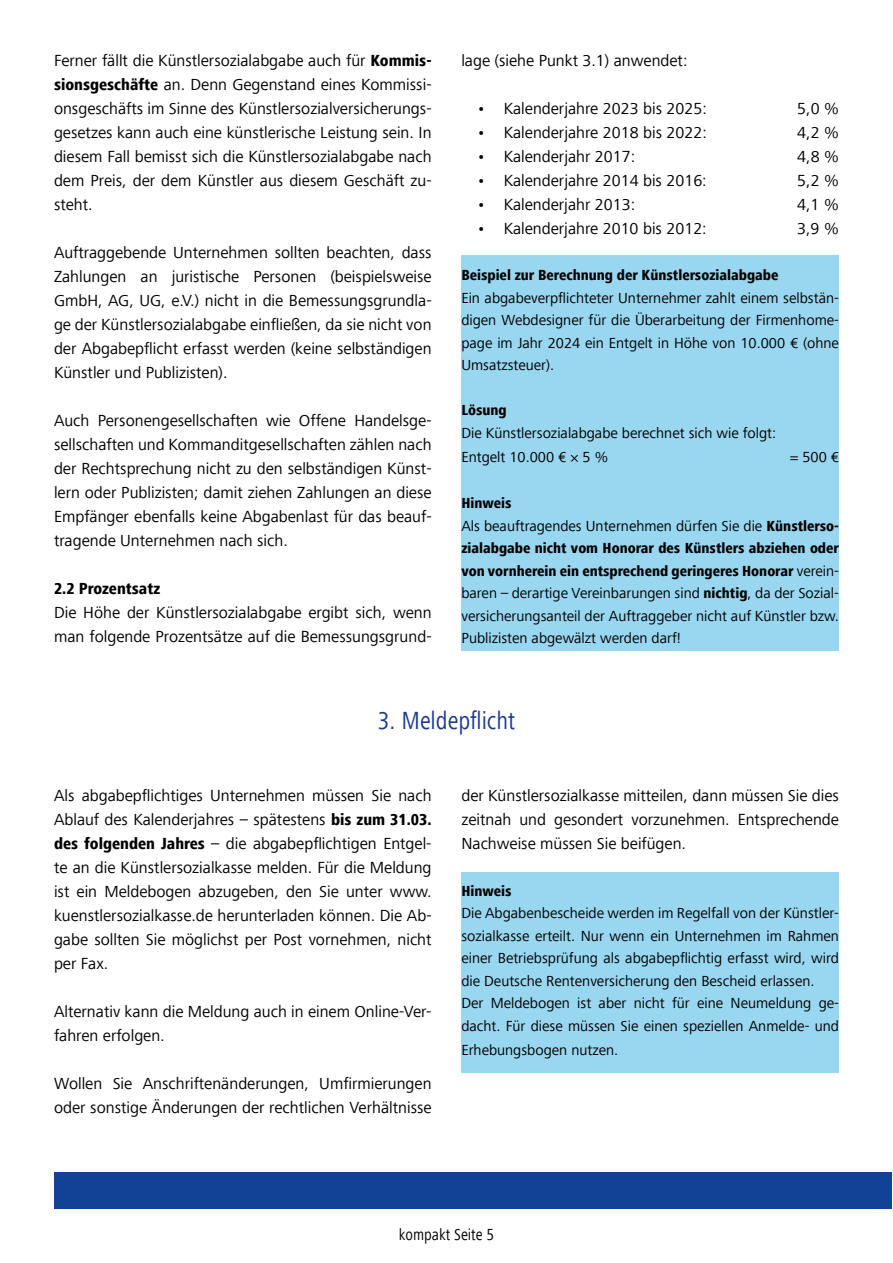
<style>
.page{position:relative;width:893px;height:1263px;background:#fff}
.page>*{position:absolute;margin:0;border:0;box-sizing:border-box;transform-origin:0 0}
.t1{font:condensed 25.5px "Frutiger Next Com";color:#1c388f}
.t2{font:16.5px/24px "Frutiger Next Com";color:#000;text-align:justify}
.t3{font:800 condensed 16.5px "Frutiger Next Com";color:#000}
.t4{font:condensed 16.5px "Frutiger Next Com";color:#000}
.t5{font:15px/22.5px "Frutiger Next Com";color:#000}
.t6{font:800 condensed 15px "Frutiger Next Com";color:#000}
.s1{font-weight:800;font-stretch:condensed}
</style>
<div class="page">
<div style="left:461px;top:255px;width:378px;height:396px;background:#99d6f0"></div>
<div style="left:461px;top:872px;width:378px;height:200px;background:#99d6f0"></div>
<div style="left:54px;top:1172px;width:837px;height:37px;background:#104295"></div>
<p class="t2" style="left:54px;top:48px;width:379px">Ferner fällt die Künstlersozialabgabe auch für <span class="s1">Kommis&shy;sionsgeschäfte</span> an. Denn Gegenstand eines Kommissi&shy;onsgeschäfts im Sinne des Künstlersozialversicherungs&shy;gesetzes kann auch eine künstlerische Leistung sein. In diesem Fall bemisst sich die Künstlersozialabgabe nach dem Preis, der dem Künstler aus diesem Geschäft zu&shy;steht.</p>
<p class="t2" style="left:54px;top:240px;width:379px">Auftraggebende Unternehmen sollten beachten, dass Zahlungen an juristische Personen (beispielsweise GmbH, AG, UG, e.V.) nicht in die Bemessungsgrundla&shy;ge der Künstlersozialabgabe einfließen, da sie nicht von der Abgabepflicht erfasst werden (keine selbständigen Künstler und Publizisten).</p>
<p class="t2" style="left:54px;top:408px;width:379px">Auch Personengesellschaften wie Offene Handelsge&shy;sellschaften und Kommanditgesellschaften zählen nach der Rechtsprechung nicht zu den selbständigen Künst&shy;lern oder Publizisten; damit ziehen Zahlungen an diese Empfänger ebenfalls keine Abgabenlast für das beauf&shy;tragende Unternehmen nach sich.</p>
<p class="t3" style="left:54px;top:579px;width:108px">2.2 Prozentsatz</p>
<p class="t2" style="left:54px;top:601px;width:379px">Die Höhe der Künstlersozialabgabe ergibt sich, wenn man folgende Prozentsätze auf die Bemessungsgrund-</p>
<p class="t2" style="left:461px;top:49px;width:228px">lage (siehe Punkt 3.1) anwendet:</p>
<p class="t2" style="left:477px;top:97px;width:231px">• Kalenderjahre 2023 bis 2025:</p>
<p class="t2" style="left:797px;top:97px;width:43px">5,0 %</p>
<p class="t2" style="left:477px;top:121px;width:231px">• Kalenderjahre 2018 bis 2022:</p>
<p class="t2" style="left:797px;top:121px;width:43px">4,2 %</p>
<p class="t2" style="left:477px;top:145px;width:160px">• Kalenderjahr 2017:</p>
<p class="t2" style="left:797px;top:145px;width:43px">4,8 %</p>
<p class="t2" style="left:477px;top:169px;width:231px">• Kalenderjahre 2014 bis 2016:</p>
<p class="t2" style="left:797px;top:169px;width:43px">5,2 %</p>
<p class="t2" style="left:477px;top:193px;width:160px">• Kalenderjahr 2013:</p>
<p class="t2" style="left:797px;top:193px;width:43px">4,1 %</p>
<p class="t2" style="left:477px;top:217px;width:231px">• Kalenderjahre 2010 bis 2012:</p>
<p class="t2" style="left:797px;top:217px;width:43px">3,9 %</p>
<p class="t6" style="left:461px;top:267px;width:319px">Beispiel zur Berechnung der Künstlersozialabgabe</p>
<p class="t5" style="left:461px;top:287px;width:379px;text-align:justify">Ein abgabeverpflichteter Unternehmer zahlt einem selbstän&shy;digen Webdesigner für die Überarbeitung der Firmenhome&shy;page im Jahr 2024 ein Entgelt in Höhe von 10.000 € (ohne Umsatzsteuer).</p>
<p class="t6" style="left:461px;top:402px;width:47px">Lösung</p>
<p class="t5" style="left:461px;top:421px;width:316px;line-height:24px">Die Künstlersozialabgabe berechnet sich wie folgt:<br>Entgelt 10.000 € × 5 %</p>
<p class="t5" style="left:790px;top:446px;width:50px">= 500 €</p>
<p class="t5" style="left:461px;top:492px;width:379px"><span class="s1">Hinweis<br></span>Als beauftragendes Unternehmen dürfen Sie die <span class="s1">Künstlerso&shy;zialabgabe nicht vom Honorar des Künstlers abziehen oder von vornherein ein entsprechend geringeres Honorar</span> verein&shy;baren – derartige Vereinbarungen sind <span class="s1">nichtig</span>, da der Sozial&shy;versicherungsanteil der Auftraggeber nicht auf Künstler bzw.<br>Publizisten abgewälzt werden darf!</p>
<h1 class="t1" style="left:378px;top:706px;width:139px">3. Meldepflicht</h1>
<p class="t2" style="left:54px;top:783px;width:379px">Als abgabepflichtiges Unternehmen müssen Sie nach Ablauf des Kalenderjahres – spätestens <span class="s1">bis zum 31.03. des folgenden Jahres</span> – die abgabepflichtigen Entgel&shy;te an die Künstlersozialkasse melden. Für die Meldung ist ein Meldebogen abzugeben, den Sie unter www. kuenstlersozialkasse.de herunterladen können. Die Ab&shy;gabe sollten Sie möglichst per Post vornehmen, nicht per Fax.</p>
<p class="t2" style="left:54px;top:1000px;width:379px">Alternativ kann die Meldung auch in einem Online-Ver&shy;fahren erfolgen.</p>
<p class="t2" style="left:54px;top:1072px;width:379px">Wollen Sie Anschriftenänderungen, Umfirmierungen oder sonstige Änderungen der rechtlichen Verhältnisse</p>
<p class="t2" style="left:461px;top:784px;width:379px">der Künstlersozialkasse mitteilen, dann müssen Sie dies zeitnah und gesondert vorzunehmen. Entsprechende Nachweise müssen Sie beifügen.</p>
<p class="t6" style="left:461px;top:882px;width:52px">Hinweis</p>
<p class="t5" style="left:461px;top:902px;width:379px">Die Abgabenbescheide werden im Regelfall von der Künstler&shy;sozialkasse erteilt. Nur wenn ein Unternehmen im Rahmen einer Betriebsprüfung als abgabepflichtig erfasst wird, wird die Deutsche Rentenversicherung den Bescheid erlassen.<br>Der Meldebogen ist aber nicht für eine Neumeldung ge&shy;dacht. Für diese müssen Sie einen speziellen Anmelde- und</p>
<p class="t5" style="left:461px;top:1038px;width:158px">Erhebungsbogen nutzen.</p>
<p class="t4" style="left:399px;top:1225px;width:97px">kompakt Seite 5</p>
</div>
